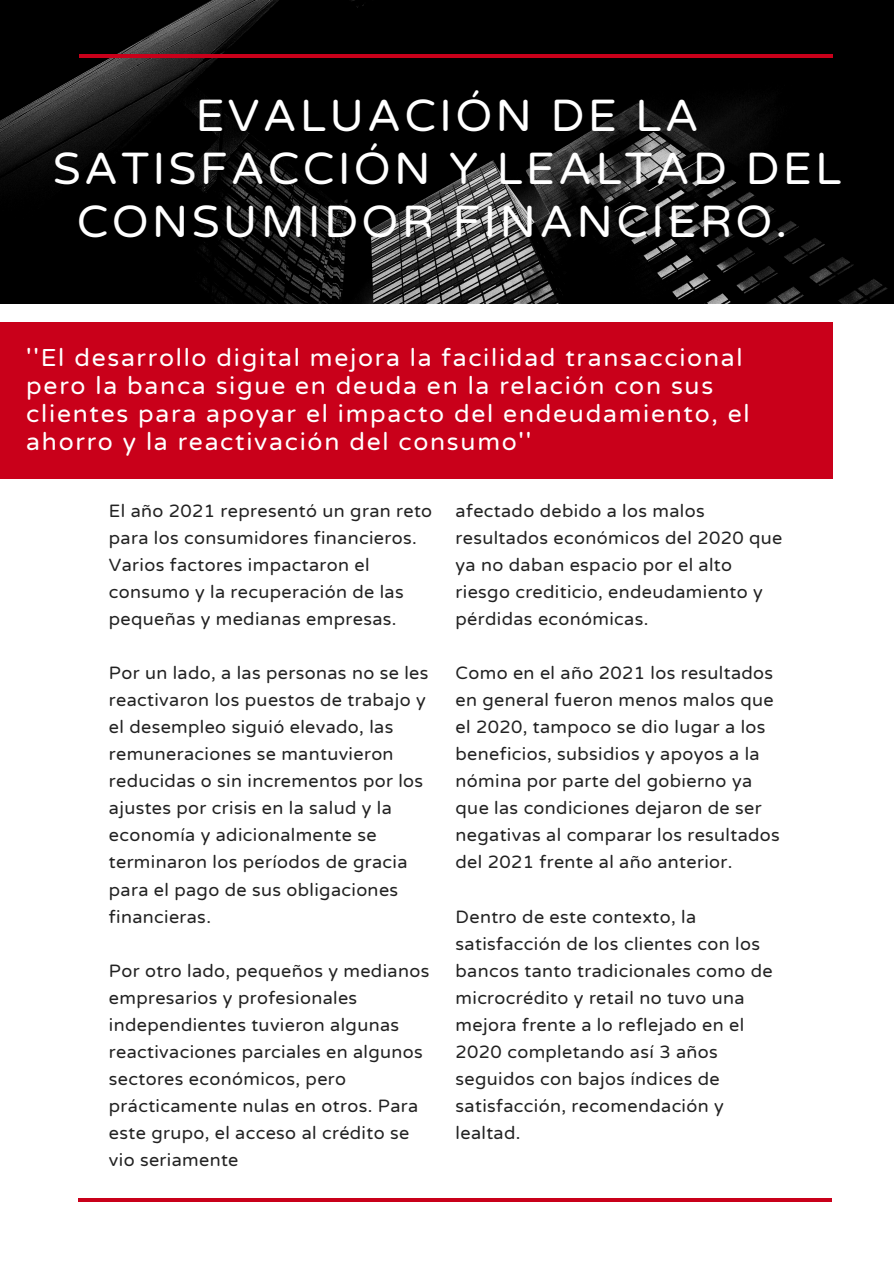
<style>
.page{position:relative;width:894px;height:1264px;background:#fff}
.page>*{position:absolute;margin:0;border:0;box-sizing:border-box;transform-origin:0 0}
.t1{font:45.6px "Varela Round";letter-spacing:.07em;color:#fff}
.t2{font:24.75px/28.2px "Varela Round";letter-spacing:.07em;color:#fff}
.t3{font:18px/27px "Varela Round";letter-spacing:.02em;color:#222}
</style>
<div class="page">
<img style="left:0;top:0;width:893px;height:304px">
<div style="left:0;top:322px;width:832px;height:157px;background:#c9001a"></div>
<hr style="left:78px;top:1198px;width:753px;height:3px;background:#c9001a">
<hr style="left:79px;top:54px;width:753px;height:3px;background:#c9001a">
<p class="t1" style="left:195px;top:89px;width:504px">EVALUACIÓN DE LA</p>
<p class="t1" style="left:53px;top:142px;width:789px">SATISFACCIÓN Y LEALTAD DEL</p>
<p class="t1" style="left:77px;top:195px;width:712px">CONSUMIDOR FINANCIERO.</p>
<p class="t2" style="left:26px;top:343px;width:724px">''El desarrollo digital mejora la facilidad transaccional pero la banca sigue en deuda en la relación con sus clientes para apoyar el impacto del endeudamiento, el ahorro y la reactivación del consumo''</p>
<p class="t3" style="left:109px;top:498px;width:325px">El año 2021 representó un gran reto para los consumidores financieros.<br>Varios factores impactaron el consumo y la recuperación de las pequeñas y medianas empresas.</p>
<p class="t3" style="left:109px;top:660px;width:321px">Por un lado, a las personas no se les reactivaron los puestos de trabajo y el desempleo siguió elevado, las remuneraciones se mantuvieron reducidas o sin incrementos por los ajustes por crisis en la salud y la economía y adicionalmente se terminaron los períodos de gracia para el pago de sus obligaciones financieras.</p>
<p class="t3" style="left:109px;top:957px;width:322px">Por otro lado, pequeños y medianos empresarios y profesionales independientes tuvieron algunas reactivaciones parciales en algunos sectores económicos, pero prácticamente nulas en otros. Para este grupo, el acceso al crédito se vio seriamente</p>
<p class="t3" style="left:455px;top:498px;width:328px">afectado debido a los malos resultados económicos del 2020 que ya no daban espacio por el alto riesgo crediticio, endeudamiento y pérdidas económicas.</p>
<p class="t3" style="left:455px;top:660px;width:326px">Como en el año 2021 los resultados en general fueron menos malos que el 2020, tampoco se dio lugar a los beneficios, subsidios y apoyos a la nómina por parte del gobierno ya que las condiciones dejaron de ser negativas al comparar los resultados del 2021 frente al año anterior.</p>
<p class="t3" style="left:455px;top:903px;width:318px">Dentro de este contexto, la satisfacción de los clientes con los bancos tanto tradicionales como de microcrédito y retail no tuvo una mejora frente a lo reflejado en el<br>2020 completando así 3 años seguidos con bajos índices de satisfacción, recomendación y lealtad.</p>
</div>
